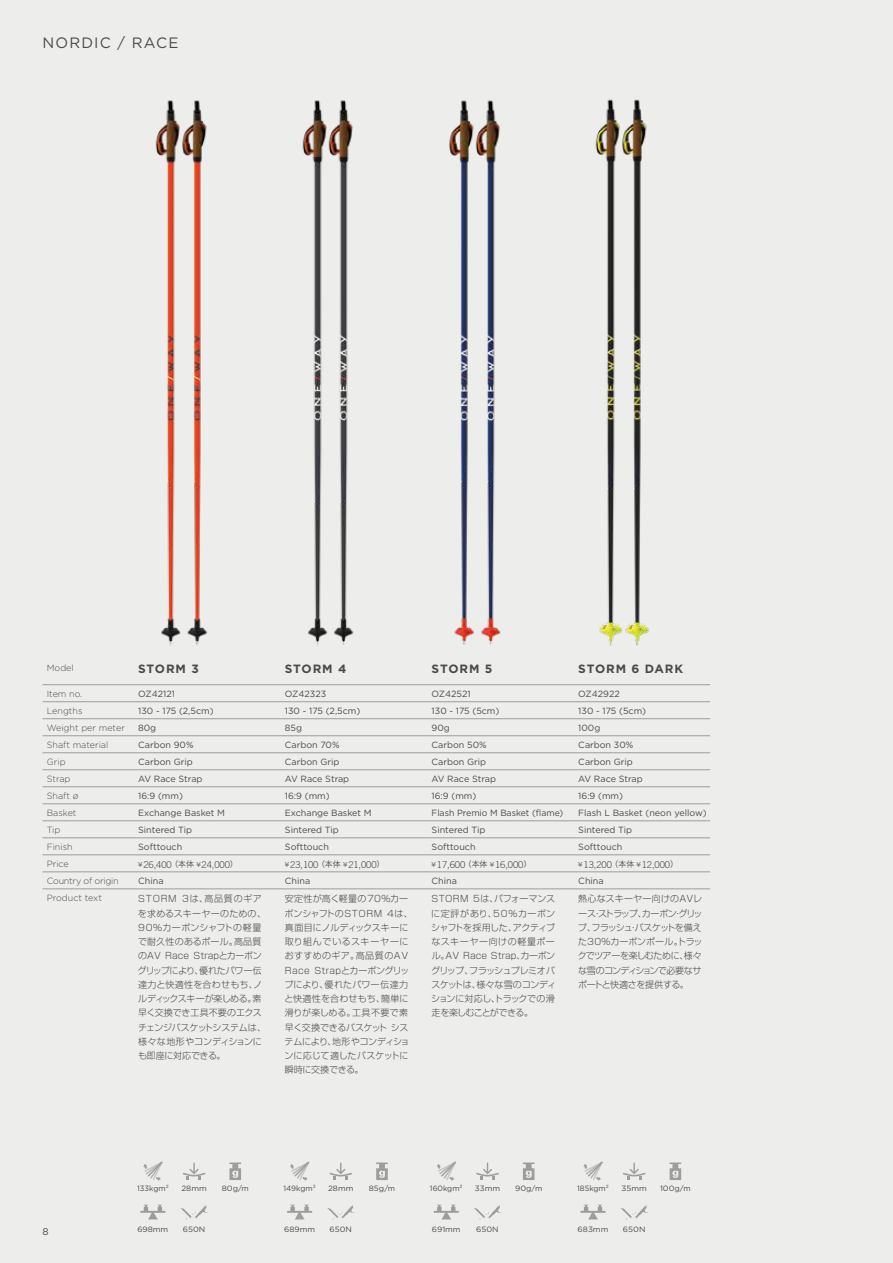
<style>
.page{position:relative;width:893px;height:1263px;background:#edeeeb}
.page>*{position:absolute;margin:0;border:0;box-sizing:border-box;transform-origin:0 0}
.t1{font:15px "Gotham";letter-spacing:.075em;color:#4a4a49}
.t2{font:700 12px "Gotham";letter-spacing:.075em;color:#4a4a49}
.t3{font:9.75px "Gotham";color:#4a4a49}
.t4{font:300 9.45px "Trade Gothic LT Pro";letter-spacing:-.01em;color:#4a4a49}
.t5{font:300 9px/14.2px "Shin Go Pro";letter-spacing:-.005em;color:#4a4a49}
.t6{font:9px/17px "Gotham";color:#4a4a49}
.t7{font:300 9px/14.2px "Shin Go Pro";letter-spacing:-.025em;color:#4a4a49}
.t8{font:300 9px/17px "Gotham";color:#4a4a49}
.t9{font:300 9px/17px "Gotham";letter-spacing:-.025em;color:#4a4a49}
.t10{font:7.65px "Gotham";color:#4a4a49;scale:1.06 1}
.t11{font:7.65px "Gotham";color:#4a4a49}
.s1{font-family:"Hira Kaku Pro W3";font-weight:400;font-size:6.45px}
.s2{font-family:"Hira Kaku Pro W3";font-weight:400;font-size:7.95px}
</style>
<div class="page">
<hr style="left:43px;top:684px;width:667px;height:1px;background:#9d9d9c">
<hr style="left:43px;top:701px;width:667px;height:1px;background:#9d9d9c">
<hr style="left:43px;top:718px;width:667px;height:1px;background:#9d9d9c">
<hr style="left:43px;top:735px;width:667px;height:1px;background:#9d9d9c">
<hr style="left:43px;top:752px;width:667px;height:1px;background:#9d9d9c">
<hr style="left:43px;top:769px;width:667px;height:1px;background:#9d9d9c">
<hr style="left:43px;top:786px;width:667px;height:1px;background:#9d9d9c">
<hr style="left:43px;top:803px;width:667px;height:1px;background:#9d9d9c">
<hr style="left:43px;top:820px;width:667px;height:1px;background:#9d9d9c">
<hr style="left:43px;top:837px;width:667px;height:1px;background:#9d9d9c">
<hr style="left:43px;top:854px;width:667px;height:1px;background:#9d9d9c">
<hr style="left:43px;top:871px;width:667px;height:1px;background:#9d9d9c">
<hr style="left:43px;top:888px;width:667px;height:1px;background:#9d9d9c">
<img style="left:302px;top:100px;width:52px;height:546px">
<img style="left:155px;top:100px;width:52px;height:546px">
<svg style="left:327px;top:1205px;width:27px;height:15px"></svg>
<svg style="left:290px;top:1161px;width:20px;height:20px"></svg>
<svg style="left:329px;top:1162px;width:23px;height:18px"></svg>
<svg style="left:376px;top:1162px;width:12px;height:18px"></svg>
<hr style="left:288px;top:1211px;width:23px;height:2px;background:#9d9d9c">
<svg style="left:290px;top:1205px;width:19px;height:14px"></svg>
<svg style="left:180px;top:1205px;width:28px;height:15px"></svg>
<svg style="left:143px;top:1161px;width:20px;height:20px"></svg>
<svg style="left:183px;top:1162px;width:22px;height:18px"></svg>
<svg style="left:229px;top:1162px;width:12px;height:18px"></svg>
<hr style="left:141px;top:1211px;width:24px;height:2px;background:#9d9d9c">
<svg style="left:144px;top:1205px;width:18px;height:14px"></svg>
<svg style="left:621px;top:1205px;width:27px;height:15px"></svg>
<svg style="left:583px;top:1161px;width:20px;height:20px"></svg>
<svg style="left:623px;top:1162px;width:23px;height:18px"></svg>
<svg style="left:670px;top:1162px;width:11px;height:18px"></svg>
<hr style="left:581px;top:1211px;width:24px;height:2px;background:#9d9d9c">
<svg style="left:584px;top:1205px;width:18px;height:14px"></svg>
<svg style="left:474px;top:1205px;width:27px;height:15px"></svg>
<svg style="left:436px;top:1161px;width:20px;height:20px"></svg>
<svg style="left:476px;top:1162px;width:23px;height:18px"></svg>
<svg style="left:523px;top:1162px;width:11px;height:18px"></svg>
<hr style="left:434px;top:1211px;width:24px;height:2px;background:#9d9d9c">
<svg style="left:437px;top:1205px;width:18px;height:14px"></svg>
<img style="left:595px;top:99px;width:52px;height:547px">
<img style="left:449px;top:100px;width:52px;height:545px">
<h1 class="t1" style="left:43px;top:33px;width:138px">NORDIC / RACE</h1>
<p class="t8" style="left:47px;top:659px;width:29px">Model</p>
<p class="t8" style="left:47px;top:685px;width:37px">Item no.</p>
<p class="t8" style="left:47px;top:702px;width:80px">Lengths<br>Weight per meter<br>Shaft material<br>Grip<br>Strap<br>Shaft ø<br>Basket<br>Tip<br>Finish</p>
<p class="t9" style="left:47px;top:855px;width:73px">Price<br>Country of origin</p>
<p class="t8" style="left:47px;top:889px;width:57px">Product text</p>
<h2 class="t2" style="left:138px;top:660px;width:62px">STORM 3</h2>
<p class="t6" style="left:138px;top:685px;width:77px">OZ42121<br>130 - 175 (2,5cm)<br>80g<br>Carbon 90%<br>Carbon Grip<br>AV Race Strap<br>16:9 (mm)</p>
<p class="t6" style="left:138px;top:804px;width:88px">Exchange Basket M<br>Sintered Tip<br>Softtouch</p>
<p class="t4" style="left:138px;top:858px;width:101px"><span class="s1">¥</span> 26,400 <span class="s2">（本体</span> <span class="s1">¥</span> 24,000<span class="s2">）</span></p>
<p class="t6" style="left:138px;top:872px;width:27px">China</p>
<p class="t5" style="left:138px;top:891px;width:130px">STORM 3は、高品質のギアを求めるスキーヤーのための、<br>90％カーボンシャフトの軽量で耐久性のあるポール。高品質のAV Race Strapとカーボングリップにより、優れたパワー伝達力と快適性を合わせもち、ノルディックスキーが楽しめる。素早く交換でき工具不要のエクスチェンジバスケットシステムは、様々な地形やコンディションにも即座に対応できる。</p>
<h2 class="t2" style="left:285px;top:660px;width:63px">STORM 4</h2>
<p class="t6" style="left:285px;top:685px;width:77px">OZ42323<br>130 - 175 (2,5cm)<br>85g<br>Carbon 70%<br>Carbon Grip<br>AV Race Strap<br>16:9 (mm)</p>
<p class="t6" style="left:285px;top:804px;width:88px">Exchange Basket M<br>Sintered Tip<br>Softtouch</p>
<p class="t4" style="left:285px;top:858px;width:101px"><span class="s1">¥</span> 23,100 <span class="s2">（本体</span> <span class="s1">¥</span> 21,000<span class="s2">）</span></p>
<p class="t6" style="left:285px;top:872px;width:27px">China</p>
<p class="t5" style="left:284px;top:891px;width:130px">安定性が高く軽量の70％カーボンシャフトのSTORM 4は、真面目にノルディックスキーに取り組んでいるスキーヤーにおすすめのギア。高品質のAV<br>Race Strapとカーボングリップにより、優れたパワー伝達力と快適性を合わせもち、簡単に滑りが楽しめる。工具不要で素早く交換できるバスケット システムにより、地形やコンディションに応じて適したバスケットに瞬時に交換できる。</p>
<h2 class="t2" style="left:432px;top:660px;width:62px">STORM 5</h2>
<p class="t6" style="left:432px;top:685px;width:133px">OZ42521<br>130 - 175 (5cm)<br>90 g<br>Carbon 50%<br>Carbon Grip<br>AV Race Strap<br>16:9 (mm)<br>Flash Premio M Basket (flame)<br>Sintered Tip<br>Softtouch</p>
<p class="t4" style="left:432px;top:858px;width:101px"><span class="s1">¥</span> 17,600 <span class="s2">（本体</span> <span class="s1">¥</span> 16,000<span class="s2">）</span></p>
<p class="t6" style="left:432px;top:872px;width:27px">China</p>
<p class="t7" style="left:431px;top:891px;width:126px">STORM 5は、パフォーマンスに定評があり、50％カーボンシャフトを採用した、アクティブなスキーヤー向けの軽量ポール。AV Race Strap、カーボングリップ、フラッシュプレミオバスケットは、様々な雪のコンディションに対応し、トラックでの滑走を楽しむことができる。</p>
<h2 class="t2" style="left:578px;top:660px;width:106px">STORM 6 DARK</h2>
<p class="t6" style="left:578px;top:685px;width:130px">OZ42922<br>130 - 175 (5cm)<br>100 g<br>Carbon 30%<br>Carbon Grip<br>AV Race Strap<br>16:9 (mm)<br>Flash L Basket (neon yellow)<br>Sintered Tip<br>Softtouch</p>
<p class="t4" style="left:578px;top:858px;width:101px"><span class="s1">¥</span> 13,200 <span class="s2">（本体</span> <span class="s1">¥</span> 12,000<span class="s2">）</span></p>
<p class="t6" style="left:578px;top:872px;width:27px">China</p>
<p class="t5" style="left:578px;top:891px;width:126px;text-align:justify">熱心なスキーヤー向けのAVレース・ストラップ、カーボン・グリップ、フラッシュ・バスケットを備えた30％カーボンポール。トラックでツアーを楽しむために、様々な雪のコンディションで必要なサポートと快適さを提供する。</p>
<p class="t3" style="left:43px;top:1225px;width:8px">8</p>
<p class="t11" style="left:137px;top:1183px;width:33px">133kgm²</p>
<p class="t10" style="left:181px;top:1183px;width:25px">28mm</p>
<p class="t10" style="left:222px;top:1183px;width:27px">80g/m</p>
<p class="t10" style="left:137px;top:1224px;width:31px">698mm</p>
<p class="t10" style="left:183px;top:1224px;width:23px">650N</p>
<p class="t11" style="left:283px;top:1183px;width:34px">149kgm²</p>
<p class="t10" style="left:328px;top:1183px;width:25px">28mm</p>
<p class="t10" style="left:369px;top:1183px;width:26px">85g/m</p>
<p class="t10" style="left:284px;top:1224px;width:31px">689mm</p>
<p class="t10" style="left:330px;top:1224px;width:23px">650N</p>
<p class="t11" style="left:430px;top:1183px;width:34px">160 kgm²</p>
<p class="t10" style="left:475px;top:1183px;width:25px">33 mm</p>
<p class="t10" style="left:515px;top:1183px;width:27px">90 g/m</p>
<p class="t10" style="left:432px;top:1224px;width:29px">691 mm</p>
<p class="t10" style="left:476px;top:1224px;width:23px">650 N</p>
<p class="t11" style="left:577px;top:1183px;width:33px">185 kgm²</p>
<p class="t10" style="left:621px;top:1183px;width:25px">35 mm</p>
<p class="t10" style="left:660px;top:1183px;width:30px">100 g/m</p>
<p class="t10" style="left:578px;top:1224px;width:31px">683 mm</p>
<p class="t10" style="left:623px;top:1224px;width:23px">650 N</p>
</div>
